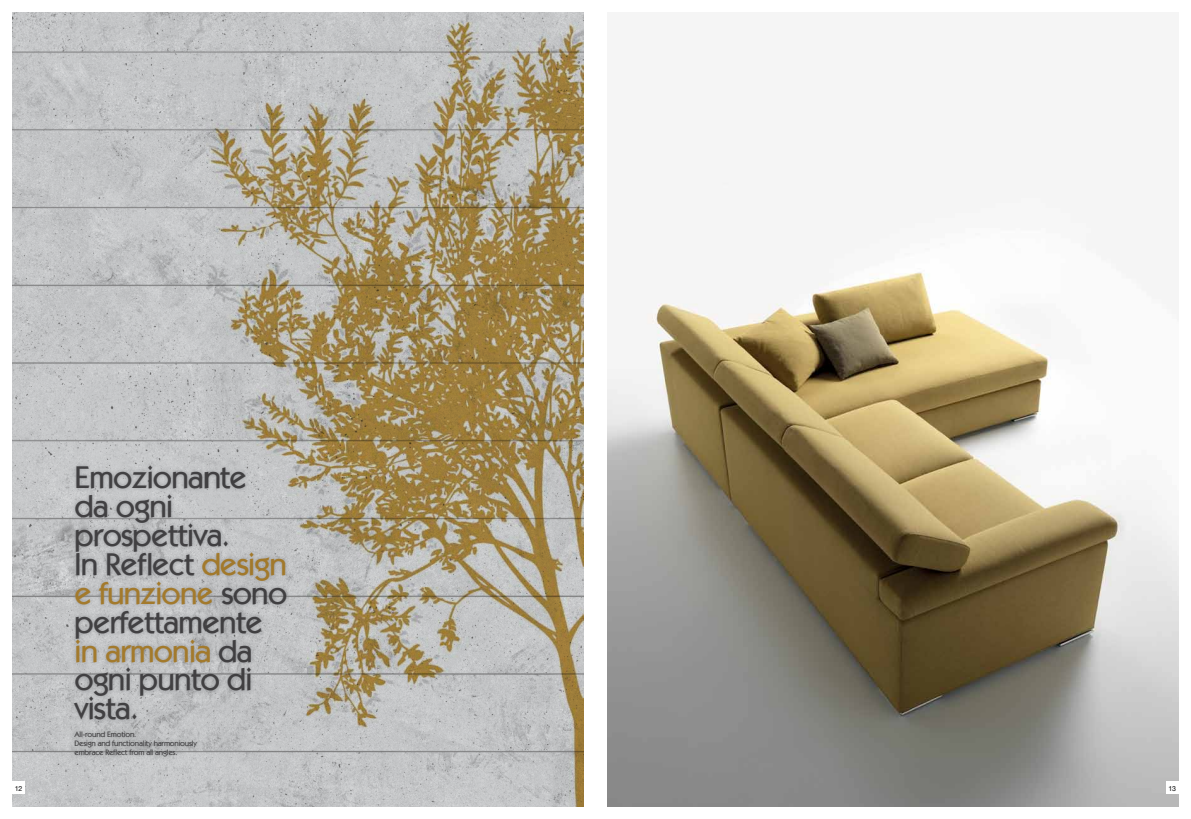
<style>
.page{position:relative;width:1191px;height:819px;background:#fff}
.page>*{position:absolute;margin:0;border:0;box-sizing:border-box;transform-origin:0 0}
.t1{font:500 31.5px/28.9px "Itc Kabel LT";letter-spacing:-.025em;color:#414042}
.t2{font:500 7.88px/8.8px "Itc Kabel LT";letter-spacing:-.025em;color:#414042}
.t3{font:7px "Helvetica Neue";color:#000}
.s1{color:#a37a2c}
</style>
<div class="page">
<img style="left:12px;top:12px;width:195px;height:794px">
<div style="left:70px;top:461px;width:221px;height:263px;background:#939598;opacity:.85"></div>
<svg style="left:69px;top:726px;width:133px;height:35px;background:#b8b9bb"></svg>
<img style="left:608px;top:182px;width:570px;height:624px">
<img style="left:207px;top:12px;width:376px;height:794px">
<div style="left:1166px;top:781px;width:25px;height:13px;background:#fff"></div>
<div style="left:0;top:781px;width:25px;height:13px;background:#fff"></div>
<p class="t1" style="left:75px;top:463px;width:214px">Emozionante da ogni prospettiva.<br>In Reflect <span class="s1">design e funzione</span> sono perfettamente <span class="s1">in armonia</span> da ogni punto di vista.</p>
<p class="t2" style="left:75px;top:730px;width:124px">All-round Emotion.<br>Design and functionality harmoniously embrace Reflect from all angles.</p>
<p class="t3" style="left:15px;top:783px;width:9px">12</p>
<p class="t3" style="left:1168px;top:783px;width:9px">13</p>
</div>
